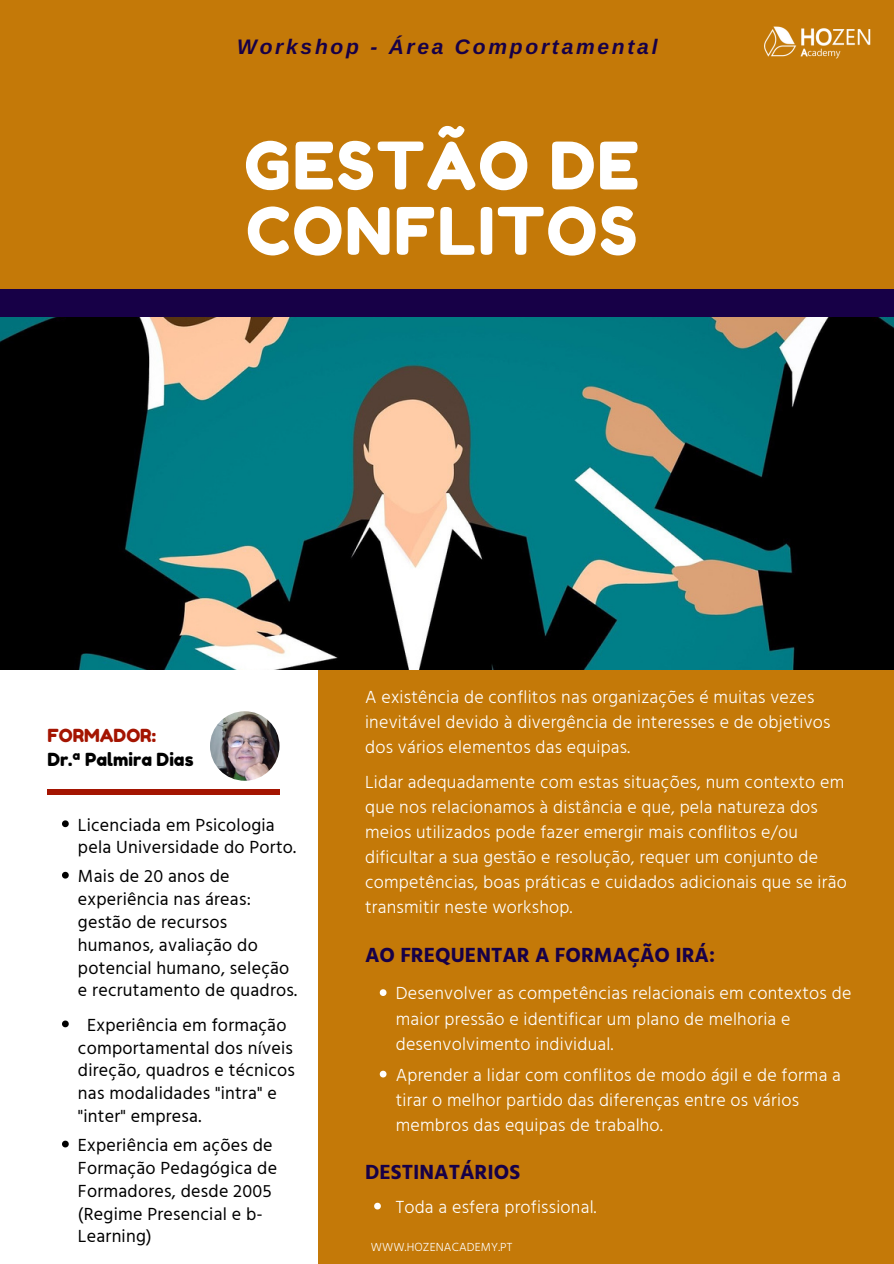
<style>
.page{position:relative;width:894px;height:1264px;background:#fff}
.page>*{position:absolute;margin:0;border:0;box-sizing:border-box;transform-origin:0 0}
.t1{font:65.25px/65.2px "Fredoka One";letter-spacing:.03em;color:#fff}
.t2{font:700 21px "Hind Guntur";color:#170047}
.t3{font:italic 700 21px "Arimo";letter-spacing:.13em;color:#170047}
.t4{font:300 18px/25px "Hind Guntur";letter-spacing:.015em;color:#fff}
.t5{font:18px/23px "Hind Guntur";letter-spacing:.015em;color:#000}
.t6{font:18px "Fredoka One";color:#000}
.t7{font:18px "Fredoka One";color:#a41401}
.t8{font:300 12px "Hind Guntur";letter-spacing:.01em;color:#fff}
</style>
<div class="page">
<div style="left:0;top:0;width:893px;height:1263px;background:#c47908"></div>
<div style="left:0;top:669px;width:318px;height:594px;background:#fff"></div>
<div style="left:47px;top:789px;width:232px;height:5px;background:#a41401"></div>
<div style="left:0;top:290px;width:893px;height:28px;background:#170047"></div>
<img style="left:210px;top:711px;width:69px;height:69px;border-radius:50%">
<img style="left:764px;top:26px;width:107px;height:32px">
<img style="left:0;top:317px;width:893px;height:353px">
<svg style="left:62px;top:820px;width:7px;height:7px"></svg>
<svg style="left:62px;top:871px;width:7px;height:7px"></svg>
<svg style="left:62px;top:1020px;width:7px;height:7px"></svg>
<svg style="left:62px;top:1140px;width:7px;height:7px"></svg>
<svg style="left:379px;top:989px;width:7px;height:7px"></svg>
<svg style="left:379px;top:1070px;width:7px;height:7px"></svg>
<svg style="left:374px;top:1202px;width:7px;height:7px"></svg>
<p class="t3" style="left:237px;top:35px;width:422px">Workshop - Área Comportamental</p>
<h1 class="t1" style="left:244px;top:133px;width:396px">GESTÃO DE<br>CONFLITOS</h1>
<p class="t7" style="left:47px;top:724px;width:110px">FORMADOR:</p>
<p class="t6" style="left:47px;top:748px;width:148px">Dr.ª Palmira Dias</p>
<p class="t5" style="left:78px;top:812px;width:220px">Licenciada em Psicologia pela Universidade do Porto.</p>
<p class="t5" style="left:78px;top:864px;width:221px">Mais de 20 anos de experiência nas áreas: gestão de recursos humanos, avaliação do potencial humano, seleção e recrutamento de quadros.</p>
<p class="t5" style="left:78px;top:1012px;width:218px;text-indent:9px">Experiência em formação comportamental dos níveis direção, quadros e técnicos nas modalidades "intra" e "inter" empresa.</p>
<p class="t5" style="left:78px;top:1133px;width:200px">Experiência em ações de<br>Formação Pedagógica de<br>Formadores, desde 2005 (Regime Presencial e b-<br>Learning)</p>
<p class="t4" style="left:365px;top:683px;width:467px">A existência de conflitos nas organizações é muitas vezes inevitável devido à divergência de interesses e de objetivos dos vários elementos das equipas.</p>
<p class="t4" style="left:365px;top:769px;width:483px">Lidar adequadamente com estas situações, num contexto em que nos relacionamos à distância e que, pela natureza dos meios utilizados pode fazer emergir mais conflitos e/ou dificultar a sua gestão e resolução, requer um conjunto de competências, boas práticas e cuidados adicionais que se irão transmitir neste workshop.</p>
<p class="t2" style="left:365px;top:942px;width:351px">AO FREQUENTAR A FORMAÇÃO IRÁ:</p>
<p class="t4" style="left:395px;top:980px;width:457px">Desenvolver as competências relacionais em contextos de maior pressão e identificar um plano de melhoria e desenvolvimento individual.</p>
<p class="t4" style="left:395px;top:1062px;width:446px">Aprender a lidar com conflitos de modo ágil e de forma a tirar o melhor partido das diferenças entre os vários membros das equipas de trabalho.</p>
<p class="t2" style="left:365px;top:1159px;width:156px">DESTINATÁRIOS</p>
<p class="t4" style="left:395px;top:1194px;width:202px">Toda a esfera profissional.</p>
<p class="t8" style="left:371px;top:1239px;width:143px">WWW.HOZENACADEMY.PT</p>
</div>
